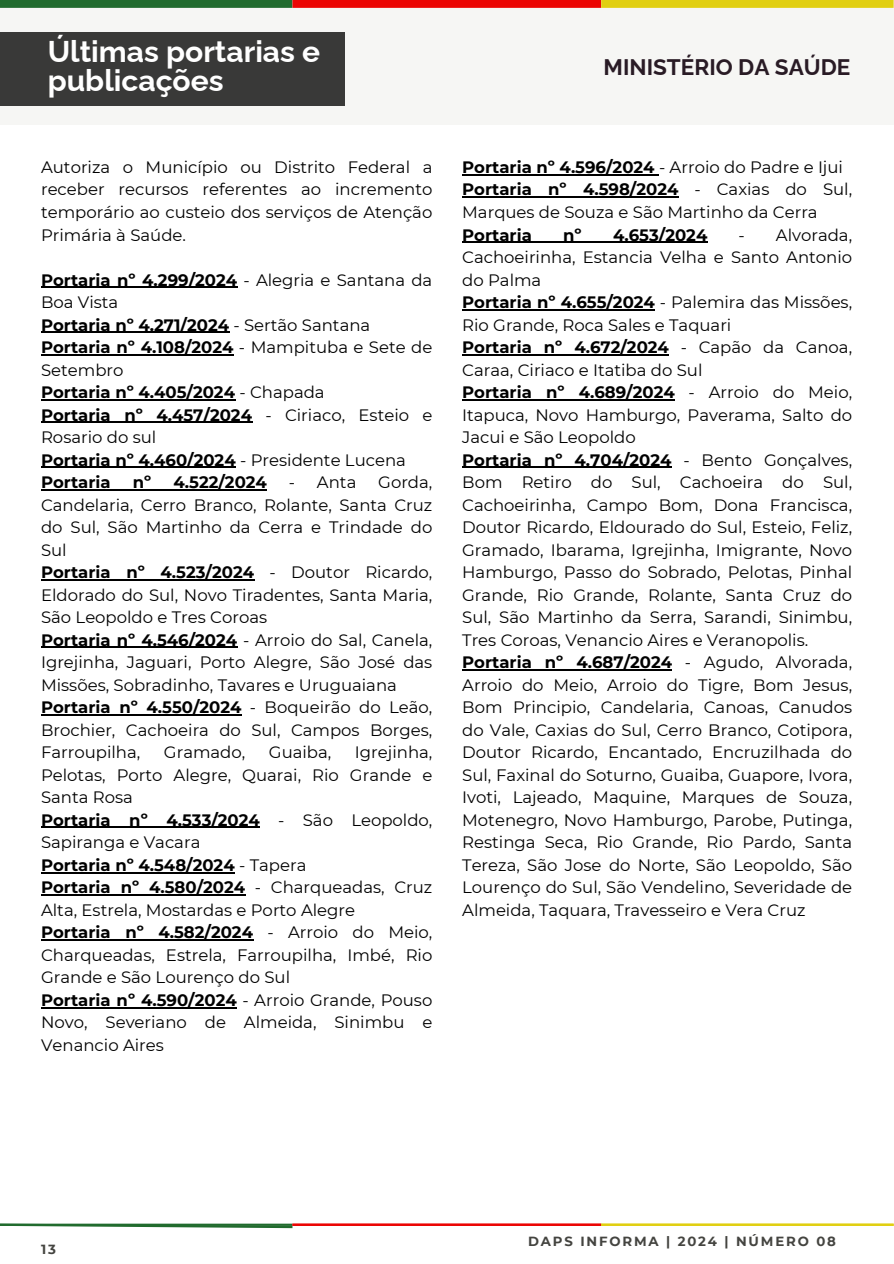
<style>
.page{position:relative;width:894px;height:1264px;background:#fff}
.page>*{position:absolute;margin:0;border:0;box-sizing:border-box;transform-origin:0 0}
.t1{font:700 30px/29.2px "Raleway";color:#fff}
.t2{font:700 22.5px "Raleway";color:#291b25}
.t3{font:16.5px/22.5px "Montserrat";color:#000}
.t4{font:700 16.5px/22.5px "Montserrat";color:#000}
.t5{font:700 13.2px "Montserrat";letter-spacing:.14em;color:#444440}
.s1{font-weight:400}
.s2{font-weight:700}
</style>
<div class="page">
<div style="left:0;top:0;width:292px;height:8px;background:#216b2e"></div>
<div style="left:292px;top:0;width:309px;height:8px;background:#eb0503"></div>
<div style="left:601px;top:0;width:292px;height:8px;background:#e1cf11"></div>
<div style="left:0;top:8px;width:893px;height:116px;background:#f6f6f4"></div>
<svg style="left:0;top:1223px;width:295px;height:6px"></svg>
<hr style="left:292px;top:1223px;width:309px;height:2px;background:#eb0503">
<hr style="left:601px;top:1223px;width:292px;height:2px;background:#e1cf11">
<div style="left:0;top:33px;width:344px;height:73px;background:#393938"></div>
<hr style="left:41px;top:287px;width:196px;height:1px;background:#000">
<hr style="left:41px;top:332px;width:188px;height:1px;background:#000">
<hr style="left:41px;top:354px;width:192px;height:1px;background:#000">
<hr style="left:41px;top:399px;width:194px;height:1px;background:#000">
<hr style="left:41px;top:422px;width:211px;height:1px;background:#000">
<hr style="left:41px;top:467px;width:195px;height:1px;background:#000">
<hr style="left:41px;top:489px;width:226px;height:1px;background:#000">
<hr style="left:41px;top:579px;width:213px;height:1px;background:#000">
<hr style="left:41px;top:647px;width:196px;height:1px;background:#000">
<hr style="left:41px;top:714px;width:200px;height:1px;background:#000">
<hr style="left:41px;top:827px;width:219px;height:1px;background:#000">
<hr style="left:41px;top:872px;width:194px;height:1px;background:#000">
<hr style="left:41px;top:894px;width:204px;height:1px;background:#000">
<hr style="left:41px;top:939px;width:212px;height:1px;background:#000">
<hr style="left:41px;top:1007px;width:196px;height:1px;background:#000">
<hr style="left:462px;top:174px;width:192px;height:1px;background:#000">
<hr style="left:462px;top:197px;width:216px;height:1px;background:#000">
<hr style="left:462px;top:242px;width:245px;height:1px;background:#000">
<hr style="left:462px;top:309px;width:192px;height:1px;background:#000">
<hr style="left:462px;top:354px;width:206px;height:1px;background:#000">
<hr style="left:462px;top:399px;width:212px;height:1px;background:#000">
<hr style="left:462px;top:467px;width:209px;height:1px;background:#000">
<hr style="left:462px;top:669px;width:210px;height:1px;background:#000">
<h3 class="t1" style="left:48px;top:37px;width:274px">Últimas portarias e publicações</h3>
<h3 class="t3" style="left:41px;top:156px;width:393px;text-align:justify">Autoriza o Município ou Distrito Federal a receber recursos referentes ao incremento temporário ao custeio dos serviços de Atenção Primária à Saúde.</h3>
<p class="t4" style="left:41px;top:268px;width:393px">Portaria nº 4.299/2024 <span class="s1">- Alegria e Santana da<br>Boa Vista<br></span>Portaria nº 4.271/2024 <span class="s1">- Sertão Santana<br></span>Portaria nº 4.108/2024 <span class="s1">- Mampituba e Sete de<br>Setembro<br></span>Portaria nº 4.405/2024 <span class="s1">- Chapada<br></span>Portaria nº 4.457/2024 <span class="s1">- Ciriaco, Esteio e<br>Rosario do sul<br></span>Portaria nº 4.460/2024 <span class="s1">- Presidente Lucena<br></span>Portaria</p>
<p class="t4" style="left:133px;top:471px;width:20px">nº</p>
<p class="t4" style="left:173px;top:471px;width:95px">4.522/2024</p>
<p class="t3" style="left:289px;top:471px;width:69px">- Anta</p>
<p class="t3" style="left:41px;top:471px;width:393px;text-indent:337px">Gorda, Candelaria, Cerro Branco, Rolante, Santa Cruz do Sul, São Martinho da Cerra e Trindade do Sul<br><span class="s2">Portaria nº 4.523/2024</span> - Doutor Ricardo, Eldorado do Sul, Novo Tiradentes, Santa Maria, São Leopoldo e Tres Coroas<br><span class="s2">Portaria nº 4.546/2024</span> - Arroio do Sal, Canela, Igrejinha, Jaguari, Porto Alegre, São José das Missões, Sobradinho, Tavares e Uruguaiana <span class="s2">Portaria nº 4.550/2024</span> - Boqueirão do Leão, Brochier, Cachoeira do Sul, Campos Borges, Farroupilha,</p>
<p class="t3" style="left:41px;top:741px;width:393px;text-indent:314px">Igrejinha,<br>Pelotas, Porto Alegre, Quarai, Rio Grande e<br>Santa Rosa<br><span class="s2">Portaria nº 4.533/2024</span> - São Leopoldo,<br>Sapiranga e Vacara<br><span class="s2">Portaria nº 4.548/2024</span> - Tapera<br><span class="s2">Portaria nº 4.580/2024</span> - Charqueadas, Cruz<br>Alta, Estrela, Mostardas e Porto Alegre<br><span class="s2">Portaria nº 4.582/2024</span> - Arroio do Meio,<br>Charqueadas, Estrela, Farroupilha, Imbé, Rio<br>Grande e São Lourenço do Sul<br><span class="s2">Portaria nº 4.590/2024</span> - Arroio Grande, Pouso<br>Novo, Severiano de Almeida, Sinimbu e<br>Venancio Aires</p>
<p class="t3" style="left:164px;top:741px;width:83px">Gramado,</p>
<p class="t3" style="left:269px;top:741px;width:64px">Guaiba,</p>
<h2 class="t2" style="left:603px;top:54px;width:248px">MINISTÉRIO DA SAÚDE</h2>
<p class="t3" style="left:462px;top:156px;width:391px"><span class="s2">Portaria nº 4.596/2024</span> - Arroio do Padre e Ijui <span class="s2">Portaria nº 4.598/2024</span> - Caxias do Sul, Marques de Souza e São Martinho da Cerra <span class="s2">Portaria</span></p>
<p class="t4" style="left:563px;top:223px;width:20px">nº</p>
<p class="t4" style="left:613px;top:223px;width:96px">4.653/2024</p>
<p class="t3" style="left:462px;top:223px;width:391px;text-indent:276px">- Alvorada, Cachoeirinha, Estancia Velha e Santo Antonio do Palma<br><span class="s2">Portaria nº 4.655/2024</span> - Palemira das Missões, Rio Grande, Roca Sales e Taquari<br><span class="s2">Portaria nº 4.672/2024</span> - Capão da Canoa, Caraa, Ciriaco e Itatiba do Sul<br><span class="s2">Portaria nº 4.689/2024</span> - Arroio do Meio, Itapuca, Novo Hamburgo, Paverama, Salto do Jacui e São Leopoldo<br><span class="s2">Portaria nº 4.704/2024</span> - Bento Gonçalves, Bom Retiro do Sul, Cachoeira do Sul, Cachoeirinha, Campo Bom, Dona Francisca, Doutor Ricardo, Eldourado do Sul, Esteio, Feliz, Gramado, Ibarama, Igrejinha, Imigrante, Novo Hamburgo, Passo do Sobrado, Pelotas, Pinhal Grande, Rio Grande, Rolante, Santa Cruz do Sul, São Martinho da Serra, Sarandi, Sinimbu, Tres Coroas, Venancio Aires e Veranopolis.<br><span class="s2">Portaria nº 4.687/2024</span> - Agudo, Alvorada, Arroio do Meio, Arroio do Tigre, Bom Jesus, Bom Principio, Candelaria, Canoas, Canudos do Vale, Caxias do Sul, Cerro Branco, Cotipora, Doutor Ricardo, Encantado, Encruzilhada do Sul, Faxinal do Soturno, Guaiba, Guapore, Ivora, Ivoti, Lajeado, Maquine, Marques de Souza, Motenegro, Novo Hamburgo, Parobe, Putinga, Restinga Seca, Rio Grande, Rio Pardo, Santa Tereza, São Jose do Norte, São Leopoldo, São Lourenço do Sul, São Vendelino, Severidade de Almeida, Taquara, Travesseiro e Vera Cruz</p>
<h3 class="t5" style="left:41px;top:1240px;width:16px">13</h3>
<h1 class="t5" style="left:528px;top:1232px;width:309px">DAPS INFORMA | 2024 | NÚMERO 08</h1>
</div>
